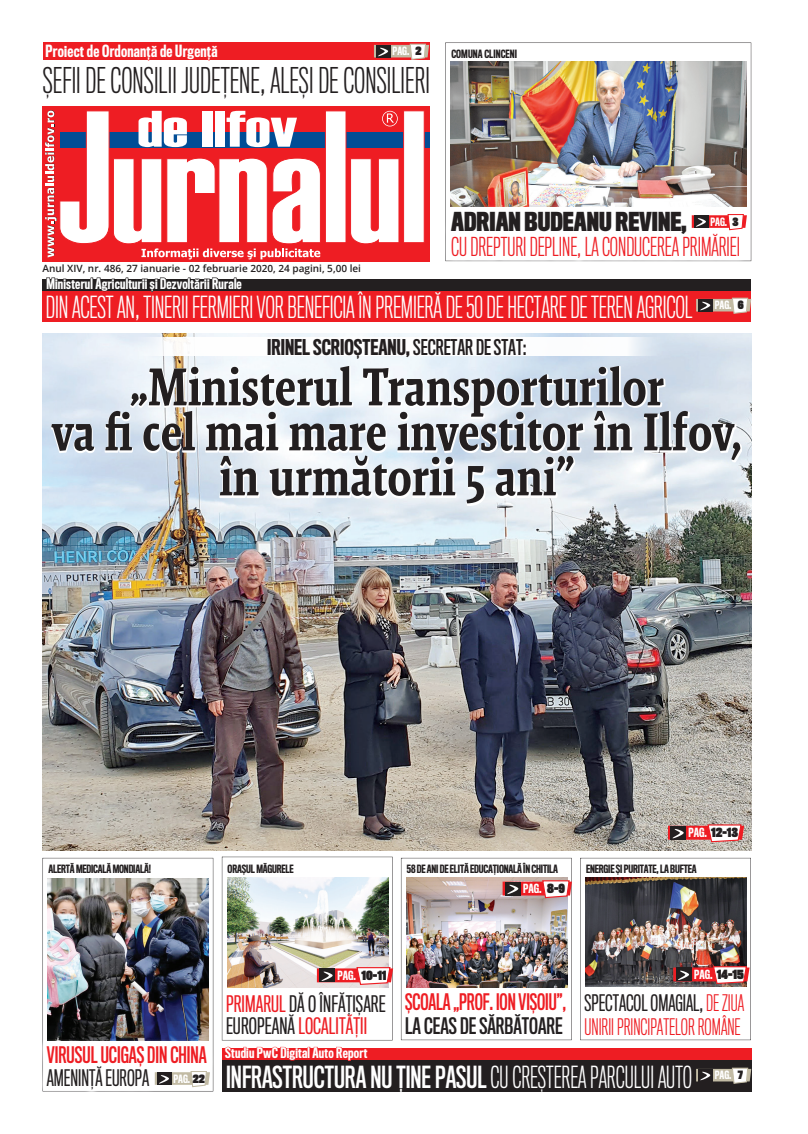
<style>
.page{position:relative;width:808px;height:1134px;background:#fff}
.page>*{position:absolute;margin:0;border:0;box-sizing:border-box;transform-origin:0 0}
.TITLU_6_2_Malaga_OK{font:500 54px/45px "Malaga Narrow OT";color:#231f20;text-align:center}
.TITLU_6_0_Malaga{font:300 32.6px "Titling Gothic FB Comp";letter-spacing:.005em;color:#231f20}
.TITLU_6_0_Malaga-2{font:300 28px "Titling Gothic FB Comp";letter-spacing:-.005em;color:#fff}
.TITLU_6_0_Malaga-3{font:600 28px "Titling Gothic FB Comp";color:#fff}
.TITLU_6_0_Malaga-4{font:300 24px/24.5px "Titling Gothic FB Comp";color:#ee1d23}
.TITLU_6_0_Malaga-5{font:300 21px/23.5px "Titling Gothic FB Comp";color:#ee1d23}
.TITLU_6_0_Malaga-6{font:21px/22.5px "Titling Gothic FB Comp";letter-spacing:.005em;color:#231f20;scale:1.05 1}
.TITLU_6_0_Malaga-7{font:600 21px/23.5px "Titling Gothic FB Comp";color:#ee1d23;scale:.95 1}
.TITLU_6_0_Malaga-8{font:600 21px/22.5px "Titling Gothic FB Comp";color:#ee1d23}
.SUPRA{font:500 20px "Titling Gothic FB Comp";color:#231f20}
.TITLU_4_1_baza{font:500 15.5px "Titling Gothic FB Comp";letter-spacing:.015em;color:#fff}
.TITLU_4_1_baza-2{font:500 13.5px "Titling Gothic FB Comp";letter-spacing:.015em;color:#fff}
.BODY_TXT{font:900 11.6px "Titling Gothic FB Comp";color:#231f20}
.BODY_TXT-2{font:500 11.6px "Titling Gothic FB Comp";color:#fff}
.BODY_TXT-3{font:500 10.6px "Titling Gothic FB Comp";color:#fff}
.TITLU_6_0_Malaga-9{font:500 10.5px "Titling Gothic FB Comp";letter-spacing:-.015em;color:#231f20}
.TITLU_6_0_Malaga-10{font:500 10.5px "Titling Gothic FB Comp";letter-spacing:.005em;color:#231f20}
.BODY_TXT-4{font:600 10px "Open Sans";color:#231f20}
.s1{font-weight:900;color:#231f20}
.s2{font-weight:700;color:#231f20}
.s3{font-weight:600}
.s4{font-weight:500;color:#fff}
.s5{font-weight:400;color:#231f20}
.s6{color:#ee1d23}
.s7{color:#231f20}
.s8{font-weight:300}
</style>
<div class="page">
<img style="left:43px;top:333px;width:708px;height:517px">
<div style="left:43px;top:106px;width:387px;height:156px;background:#ee1d23"></div>
<svg style="left:320px;top:110px;width:105px;height:134px;fill:#fff"></svg>
<div style="left:43px;top:43px;width:387px;height:17px;background:#ee1d23"></div>
<div style="left:43px;top:290px;width:708px;height:32px;background:#ee1d23"></div>
<div style="left:43px;top:279px;width:708px;height:12px;background:#231f20"></div>
<svg style="left:45px;top:110px;width:275px;height:183px"></svg>
<div style="left:440px;top:39px;width:311px;height:223px;background:#231f20;opacity:.75"></div>
<img style="left:451px;top:62px;width:296px;height:142px">
<div style="left:443px;top:204px;width:304px;height:62px;background:#fff"></div>
<svg style="left:45px;top:42px;width:174px;height:19px"></svg>
<div style="left:222px;top:1060px;width:529px;height:31px;background:#231f20"></div>
<div style="left:222px;top:1048px;width:529px;height:12px;background:#ee1d23"></div>
<div style="left:217px;top:853px;width:176px;height:189px;background:#231f20;opacity:.75"></div>
<div style="left:575px;top:854px;width:176px;height:187px;background:#231f20;opacity:.75"></div>
<div style="left:397px;top:854px;width:176px;height:187px;background:#231f20;opacity:.75"></div>
<svg style="left:692px;top:214px;width:55px;height:17px"></svg>
<svg style="left:696px;top:297px;width:55px;height:17px"></svg>
<svg style="left:374px;top:43px;width:55px;height:17px"></svg>
<img style="left:401px;top:858px;width:171px;height:182px">
<svg style="left:668px;top:824px;width:76px;height:19px"></svg>
<img style="left:580px;top:858px;width:171px;height:182px">
<img style="left:222px;top:857px;width:171px;height:235px">
<div style="left:38px;top:854px;width:176px;height:239px;background:#231f20;opacity:.75"></div>
<img style="left:47px;top:878px;width:161px;height:161px">
<div style="left:39px;top:1039px;width:175px;height:58px;background:#fff"></div>
<svg style="left:155px;top:1071px;width:55px;height:17px"></svg>
<svg style="left:51px;top:366px;width:691px;height:139px"></svg>
<div style="left:125px;top:337px;width:544px;height:19px;background:#fff"></div>
<svg style="left:696px;top:1067px;width:55px;height:17px"></svg>
<p class="TITLU_4_1_baza" style="left:46px;top:41px;width:173px">Proiect de Ordonanță de Urgență</p>
<p class="TITLU_6_0_Malaga-10" style="left:451px;top:47px;width:67px">COMUNA CLINCENI</p>
<p class="BODY_TXT-3" style="left:393px;top:45px;width:30px">PAG. <span class="s1">2</span></p>
<p class="TITLU_6_0_Malaga" style="left:43px;top:62px;width:388px">ȘEFII DE CONSILII JUDEȚENE, ALEȘI DE CONSILIERI</p>
<p class="BODY_TXT-4" style="left:43px;top:261px;width:320px">Anul XIV, nr. 486, 27 ianuarie - 02 februarie 2020, 24 pagini, 5,00 lei</p>
<p class="TITLU_6_0_Malaga-4" style="left:451px;top:210px;width:290px"><span class="s2">ADRIAN BUDEANU REVINE,<br></span>CU DREPTURI DEPLINE, LA CONDUCEREA PRIMĂRIEI</p>
<p class="BODY_TXT-3" style="left:710px;top:215px;width:30px">PAG. <span class="s1">3</span></p>
<p class="TITLU_4_1_baza-2" style="left:46px;top:275px;width:197px">Ministerul Agriculturii și Dezvoltării Rurale</p>
<p class="TITLU_6_0_Malaga-2" style="left:46px;top:291px;width:648px">DIN ACEST AN, TINERII FERMIERI VOR BENEFICIA ÎN PREMIERĂ DE 50 DE HECTARE DE TEREN AGRICOL</p>
<p class="SUPRA" style="left:267px;top:335px;width:261px">IRINEL SCRIOȘTEANU, <span class="s3">SECRETAR DE STAT:</span></p>
<p class="BODY_TXT-3" style="left:715px;top:299px;width:30px">PAG. <span class="s1">6</span></p>
<p class="TITLU_6_2_Malaga_OK" style="left:52px;top:366px;width:691px">„Ministerul Transporturilor<br>va fi cel mai mare investitor în Ilfov, în următorii 5 ani”</p>
<p class="TITLU_6_0_Malaga-9" style="left:48px;top:862px;width:104px">ALERTĂ MEDICALĂ MONDIALĂ!</p>
<p class="TITLU_6_0_Malaga-9" style="left:228px;top:862px;width:68px">ORAȘUL MĂGURELE</p>
<p class="TITLU_6_0_Malaga-9" style="left:407px;top:862px;width:153px">58 DE ANI DE ELITĂ EDUCAȚIONALĂ ÎN CHITILA</p>
<p class="BODY_TXT-2" style="left:523px;top:882px;width:43px">PAG. <span class="s1">8-9</span></p>
<p class="BODY_TXT" style="left:689px;top:825px;width:51px"><span class="s4">PAG.</span> 12-13</p>
<p class="TITLU_6_0_Malaga-9" style="left:586px;top:862px;width:112px">ENERGIE ȘI PURITATE, LA BUFTEA</p>
<p class="TITLU_6_0_Malaga-8" style="left:47px;top:1044px;width:161px">VIRUSUL UCIGAȘ DIN CHINA<br><span class="s5">AMENINȚĂ EUROPA</span></p>
<p class="BODY_TXT-3" style="left:173px;top:1072px;width:33px">PAG. <span class="s1">22</span></p>
<p class="BODY_TXT" style="left:338px;top:968px;width:50px"><span class="s4">PAG.</span> 10-11</p>
<p class="BODY_TXT" style="left:694px;top:967px;width:51px"><span class="s4">PAG.</span> 14-15</p>
<p class="TITLU_6_0_Malaga-6" style="left:226px;top:993px;width:153px"><span class="s6">PRIMARUL</span> DĂ O ÎNFĂȚIȘARE<br>EUROPEANĂ <span class="s6">LOCALITĂȚII</span></p>
<p class="TITLU_4_1_baza-2" style="left:225px;top:1045px;width:144px">Studiu PwC Digital Auto Report</p>
<p class="TITLU_6_0_Malaga-7" style="left:405px;top:991px;width:171px">ȘCOALA „PROF. ION VIȘOIU”,<br><span class="s7">LA CEAS DE SĂRBĂTOARE</span></p>
<p class="TITLU_6_0_Malaga-5" style="left:584px;top:992px;width:161px"><span class="s5">SPECTACOL OMAGIAL,</span> DE ZIUA<br>UNIRII PRINCIPATELOR ROMÂNE</p>
<p class="TITLU_6_0_Malaga-3" style="left:226px;top:1061px;width:467px">INFRASTRUCTURA NU ȚINE PASUL<span class="s8">CU CREȘTEREA PARCULUI AUTO</span></p>
<p class="BODY_TXT-3" style="left:715px;top:1069px;width:30px">PAG. <span class="s1">7</span></p>
</div>
